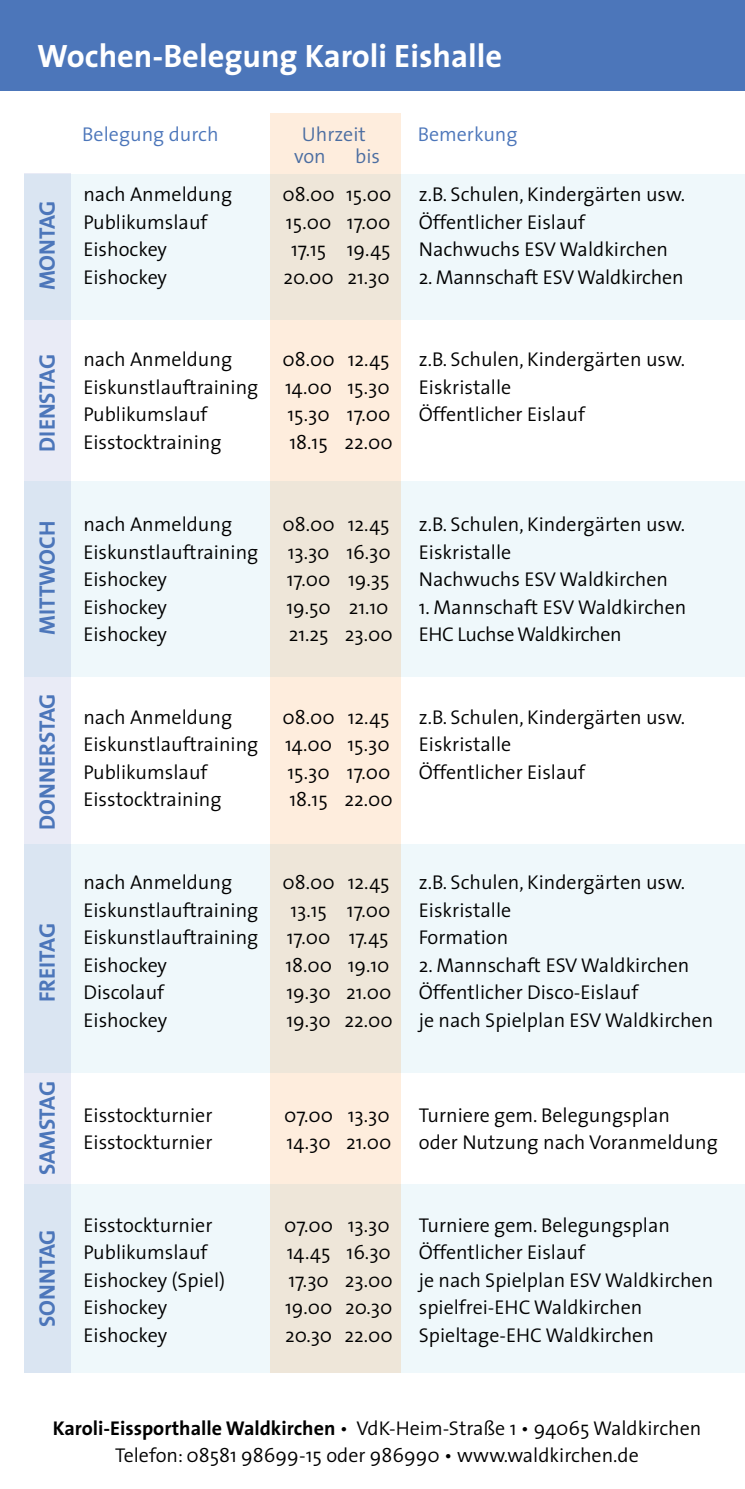
<style>
.page{position:relative;width:745px;height:1489px;background:#fff}
.page>*{position:absolute;margin:0;border:0;box-sizing:border-box;transform-origin:0 0}
.t1{font:700 32.5px "The Sans";color:#fff}
.t2{font:700 22.5px "The Sans";color:#4c76ba}
.t3{font:300 20px/27.5px "The Sans";color:#000;text-align:center}
.t4{font:300 20px "The Sans";color:#4c76ba}
.t5{font:300 20px "The Sans";letter-spacing:-.02em;color:#000}
.s1{font-weight:700}
</style>
<div class="page">
<div style="left:24px;top:174px;width:720px;height:146px;background:#eff8fb"></div>
<div style="left:24px;top:482px;width:720px;height:195px;background:#eff8fb"></div>
<div style="left:24px;top:844px;width:720px;height:229px;background:#eff8fb"></div>
<div style="left:24px;top:1184px;width:720px;height:188px;background:#eff8fb"></div>
<div style="left:24px;top:173px;width:47px;height:1199px;background:linear-gradient(to right,#e0e7f3,#e0e7f3)"></div>
<div style="left:270px;top:113px;width:130px;height:1259px;background:linear-gradient(to right,#f4e9db,#f4e9db)"></div>
<div style="left:0;top:0;width:744px;height:90px;background:#4c76ba"></div>
<h1 class="t1" style="left:37px;top:29px;width:466px">Wochen-Belegung Karoli Eishalle</h1>
<p class="t2" style="left:28px;top:290px;width:91px;rotate:-90deg">MONTAG</p>
<p class="t2" style="left:28px;top:452px;width:99px;rotate:-90deg">DIENSTAG</p>
<p class="t2" style="left:28px;top:634px;width:115px;rotate:-90deg">MITTWOCH</p>
<p class="t2" style="left:28px;top:829px;width:138px;rotate:-90deg">DONNERSTAG</p>
<p class="t2" style="left:28px;top:1002px;width:81px;rotate:-90deg">FREITAG</p>
<p class="t2" style="left:28px;top:1175px;width:96px;rotate:-90deg">SAMSTAG</p>
<p class="t2" style="left:28px;top:1326px;width:99px;rotate:-90deg">SONNTAG</p>
<p class="t4" style="left:82px;top:117px;width:138px">Belegung durch</p>
<p class="t4" style="left:302px;top:117px;width:65px">Uhrzeit</p>
<p class="t4" style="left:417px;top:117px;width:101px">Bemerkung</p>
<p class="t4" style="left:294px;top:140px;width:33px">von</p>
<p class="t4" style="left:355px;top:140px;width:26px">bis</p>
<p class="t3" style="left:83px;top:180px;width:150px">nach Anmeldung</p>
<p class="t3" style="left:282px;top:180px;width:110px">08.00 15.00</p>
<p class="t3" style="left:418px;top:180px;width:267px">z.B. Schulen, Kindergärten usw.</p>
<p class="t3" style="left:83px;top:207px;width:126px">Publikumslauf</p>
<p class="t3" style="left:286px;top:207px;width:106px">15.00 17.00</p>
<p class="t3" style="left:418px;top:207px;width:168px">Öffentlicher Eislauf</p>
<p class="t3" style="left:83px;top:235px;width:85px">Eishockey</p>
<p class="t3" style="left:291px;top:235px;width:101px">17.15 19.45</p>
<p class="t3" style="left:418px;top:235px;width:250px">Nachwuchs ESV Waldkirchen</p>
<p class="t3" style="left:83px;top:262px;width:85px">Eishockey</p>
<p class="t3" style="left:283px;top:262px;width:108px">20.00 21.30</p>
<p class="t3" style="left:418px;top:262px;width:266px">2. Mannschaft ESV Waldkirchen</p>
<p class="t3" style="left:83px;top:345px;width:150px">nach Anmeldung</p>
<p class="t3" style="left:282px;top:345px;width:108px">08.00 12.45</p>
<p class="t3" style="left:418px;top:345px;width:267px">z.B. Schulen, Kindergärten usw.</p>
<p class="t3" style="left:83px;top:372px;width:176px">Eiskunstlauftraining</p>
<p class="t3" style="left:285px;top:372px;width:106px">14.00 15.30</p>
<p class="t3" style="left:418px;top:372px;width:94px">Eiskristalle</p>
<p class="t3" style="left:83px;top:400px;width:126px">Publikumslauf</p>
<p class="t3" style="left:287px;top:400px;width:104px">15.30 17.00</p>
<p class="t3" style="left:418px;top:400px;width:168px">Öffentlicher Eislauf</p>
<p class="t3" style="left:83px;top:427px;width:139px">Eisstocktraining</p>
<p class="t3" style="left:289px;top:427px;width:105px">18.15 22.00</p>
<p class="t3" style="left:83px;top:510px;width:150px">nach Anmeldung</p>
<p class="t3" style="left:282px;top:510px;width:108px">08.00 12.45</p>
<p class="t3" style="left:418px;top:510px;width:267px">z.B. Schulen, Kindergärten usw.</p>
<p class="t3" style="left:83px;top:537px;width:176px">Eiskunstlauftraining</p>
<p class="t3" style="left:287px;top:537px;width:105px">13.30 16.30</p>
<p class="t3" style="left:418px;top:537px;width:94px">Eiskristalle</p>
<p class="t3" style="left:83px;top:565px;width:85px">Eishockey</p>
<p class="t3" style="left:287px;top:565px;width:104px">17.00 19.35</p>
<p class="t3" style="left:418px;top:565px;width:250px">Nachwuchs ESV Waldkirchen</p>
<p class="t3" style="left:83px;top:592px;width:85px">Eishockey</p>
<p class="t3" style="left:286px;top:592px;width:104px">19.50 21.10</p>
<p class="t3" style="left:418px;top:592px;width:269px">1. Mannschaft ESV Waldkirchen</p>
<p class="t3" style="left:83px;top:620px;width:85px">Eishockey</p>
<p class="t3" style="left:288px;top:620px;width:105px">21.25 23.00</p>
<p class="t5" style="left:418px;top:618px;width:204px">EHC Luchse Waldkirchen</p>
<p class="t3" style="left:83px;top:702px;width:150px">nach Anmeldung</p>
<p class="t3" style="left:282px;top:702px;width:108px">08.00 12.45</p>
<p class="t3" style="left:418px;top:702px;width:267px">z.B. Schulen, Kindergärten usw.</p>
<p class="t3" style="left:83px;top:730px;width:176px">Eiskunstlauftraining</p>
<p class="t3" style="left:285px;top:730px;width:106px">14.00 15.30</p>
<p class="t3" style="left:418px;top:730px;width:94px">Eiskristalle</p>
<p class="t3" style="left:83px;top:757px;width:126px">Publikumslauf</p>
<p class="t3" style="left:287px;top:757px;width:104px">15.30 17.00</p>
<p class="t3" style="left:418px;top:757px;width:168px">Öffentlicher Eislauf</p>
<p class="t3" style="left:83px;top:785px;width:139px">Eisstocktraining</p>
<p class="t3" style="left:289px;top:785px;width:105px">18.15 22.00</p>
<p class="t3" style="left:83px;top:867px;width:150px">nach Anmeldung</p>
<p class="t3" style="left:282px;top:867px;width:108px">08.00 12.45</p>
<p class="t3" style="left:418px;top:867px;width:267px">z.B. Schulen, Kindergärten usw.</p>
<p class="t3" style="left:83px;top:895px;width:176px">Eiskunstlauftraining</p>
<p class="t3" style="left:290px;top:895px;width:101px">13.15 17.00</p>
<p class="t3" style="left:418px;top:895px;width:94px">Eiskristalle</p>
<p class="t3" style="left:83px;top:922px;width:176px">Eiskunstlauftraining</p>
<p class="t3" style="left:287px;top:922px;width:103px">17.00 17.45</p>
<p class="t3" style="left:418px;top:922px;width:91px">Formation</p>
<p class="t3" style="left:83px;top:950px;width:85px">Eishockey</p>
<p class="t3" style="left:285px;top:950px;width:106px">18.00 19.10</p>
<p class="t3" style="left:418px;top:950px;width:272px">2. Mannschaft ESV Waldkirchen</p>
<p class="t3" style="left:83px;top:977px;width:82px">Discolauf</p>
<p class="t3" style="left:286px;top:977px;width:106px">19.30 21.00</p>
<p class="t3" style="left:418px;top:977px;width:221px">Öffentlicher Disco-Eislauf</p>
<p class="t3" style="left:83px;top:1005px;width:85px">Eishockey</p>
<p class="t3" style="left:286px;top:1005px;width:108px">19.30 22.00</p>
<p class="t3" style="left:418px;top:1005px;width:296px">je nach Spielplan ESV Waldkirchen</p>
<p class="t3" style="left:83px;top:1100px;width:130px">Eisstockturnier</p>
<p class="t3" style="left:284px;top:1100px;width:107px">07.00 13.30</p>
<p class="t3" style="left:418px;top:1100px;width:252px">Turniere gem. Belegungsplan</p>
<p class="t3" style="left:83px;top:1127px;width:130px">Eisstockturnier</p>
<p class="t3" style="left:286px;top:1127px;width:106px">14.30 21.00</p>
<p class="t3" style="left:418px;top:1127px;width:300px">oder Nutzung nach Voranmeldung</p>
<p class="t3" style="left:83px;top:1210px;width:130px">Eisstockturnier</p>
<p class="t3" style="left:284px;top:1210px;width:107px">07.00 13.30</p>
<p class="t3" style="left:418px;top:1210px;width:252px">Turniere gem. Belegungsplan</p>
<p class="t3" style="left:83px;top:1237px;width:126px">Publikumslauf</p>
<p class="t3" style="left:287px;top:1237px;width:105px">14.45 16.30</p>
<p class="t3" style="left:418px;top:1237px;width:168px">Öffentlicher Eislauf</p>
<p class="t3" style="left:83px;top:1265px;width:143px">Eishockey (Spiel)</p>
<p class="t3" style="left:288px;top:1265px;width:106px">17.30 23.00</p>
<p class="t3" style="left:418px;top:1265px;width:296px">je nach Spielplan ESV Waldkirchen</p>
<p class="t3" style="left:83px;top:1292px;width:85px">Eishockey</p>
<p class="t3" style="left:285px;top:1292px;width:109px">19.00 20.30</p>
<p class="t3" style="left:418px;top:1292px;width:225px">spielfrei-EHC Waldkirchen</p>
<p class="t3" style="left:83px;top:1320px;width:85px">Eishockey</p>
<p class="t3" style="left:285px;top:1320px;width:109px">20.30 22.00</p>
<p class="t3" style="left:418px;top:1320px;width:236px">Spieltage-EHC Waldkirchen</p>
<p class="t3" style="left:53px;top:1413px;width:649px"><span class="s1">Karoli-Eissporthalle Waldkirchen</span> • VdK-Heim-Straße 1 • 94065 Waldkirchen<br>Telefon: 08581 98699-15 oder 986990 • www.waldkirchen.de</p>
</div>
